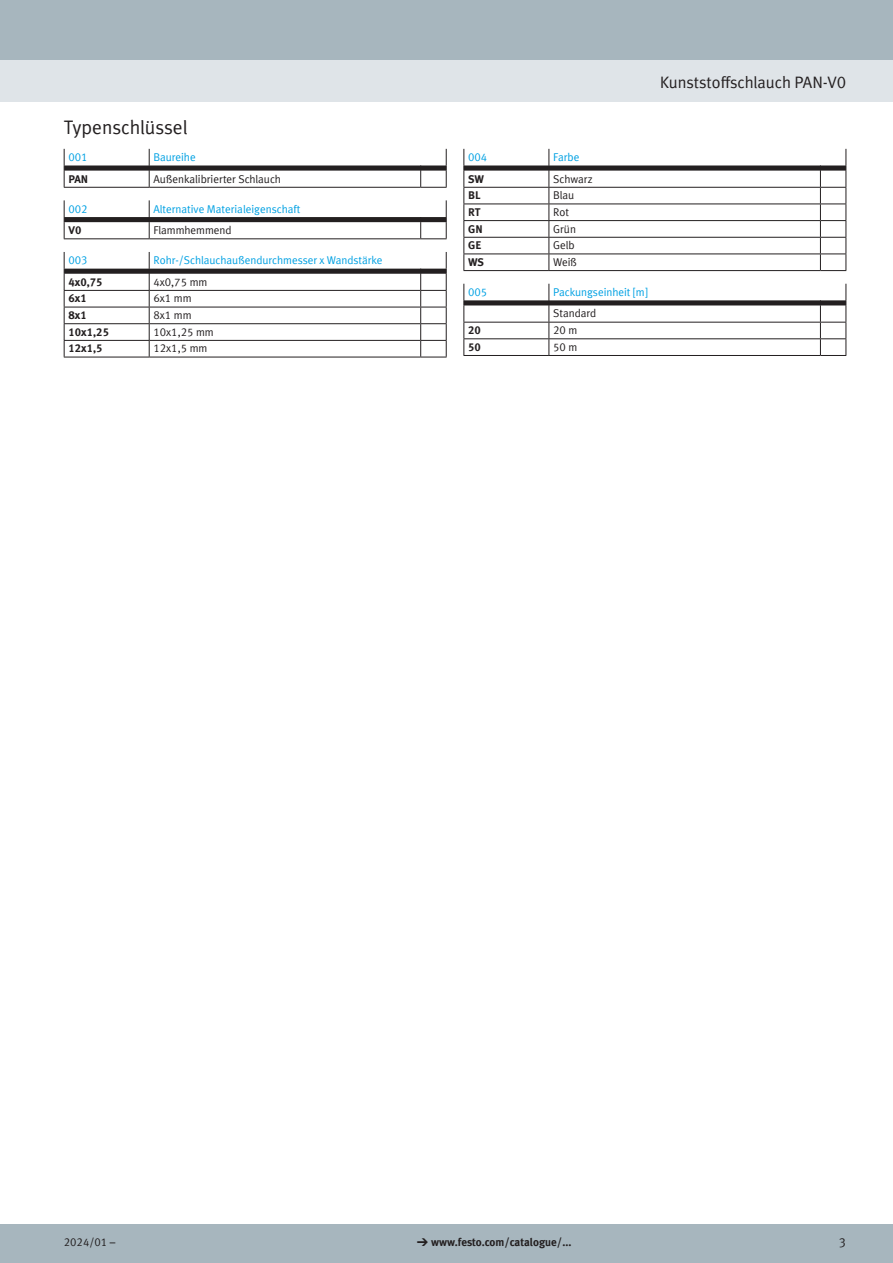
<style>
.page{position:relative;width:893px;height:1263px;background:#fff}
.page>*{position:absolute;margin:0;border:0;box-sizing:border-box;transform-origin:0 0}
.t1{font:19.5px "Festo";color:#231f20}
.t2{font:16.5px "Festo";letter-spacing:-.005em;color:#231f20}
.t3{font:12.75px "Festo";color:#231f20}
.FES_tab_regular{font:11.25px "Festo";color:#231f20}
.FES_tab_head_2{font:11.25px "Festo";color:#00a1e3}
.FES_type_code{font:700 11.25px "Festo";color:#231f20}
.s1{font-family:"Meto Pict 182";font-weight:400}
</style>
<div class="page">
<div style="left:0;top:1225px;width:893px;height:38px;background:#a7b6be"></div>
<div style="left:0;top:60px;width:893px;height:42px;background:#dfe4e8"></div>
<div style="left:0;top:0;width:893px;height:60px;background:#a7b6be"></div>
<svg style="left:64px;top:149px;width:383px;height:39px"></svg>
<svg style="left:64px;top:200px;width:383px;height:39px"></svg>
<svg style="left:64px;top:252px;width:383px;height:106px"></svg>
<svg style="left:463px;top:149px;width:384px;height:122px"></svg>
<svg style="left:463px;top:284px;width:384px;height:72px"></svg>
<h1 class="t1" style="left:64px;top:112px;width:125px">Typenschlüssel</h1>
<p class="FES_tab_head_2" style="left:68px;top:149px;width:21px">001</p>
<p class="FES_tab_head_2" style="left:153px;top:149px;width:44px">Baureihe</p>
<p class="FES_type_code" style="left:68px;top:170px;width:21px">PAN</p>
<p class="FES_tab_regular" style="left:153px;top:170px;width:129px">Außenkalibrierter Schlauch</p>
<p class="FES_tab_head_2" style="left:68px;top:200px;width:21px">002</p>
<p class="FES_tab_head_2" style="left:153px;top:200px;width:148px">Alternative Materialeigenschaft</p>
<p class="FES_type_code" style="left:68px;top:221px;width:15px">V0</p>
<p class="FES_tab_regular" style="left:153px;top:222px;width:80px">Flammhemmend</p>
<p class="FES_tab_head_2" style="left:68px;top:252px;width:21px">003</p>
<p class="FES_tab_head_2" style="left:153px;top:252px;width:231px">Rohr-/Schlauchaußendurchmesser x Wandstärke</p>
<p class="FES_type_code" style="left:68px;top:273px;width:36px">4x0,75</p>
<p class="FES_tab_regular" style="left:153px;top:273px;width:55px">4x0,75 mm</p>
<p class="FES_type_code" style="left:68px;top:290px;width:20px">6x1</p>
<p class="FES_tab_regular" style="left:153px;top:290px;width:40px">6x1 mm</p>
<p class="FES_type_code" style="left:68px;top:306px;width:20px">8x1</p>
<p class="FES_tab_regular" style="left:153px;top:307px;width:40px">8x1 mm</p>
<p class="FES_type_code" style="left:68px;top:323px;width:42px">10x1,25</p>
<p class="FES_tab_regular" style="left:153px;top:323px;width:62px">10x1,25 mm</p>
<p class="FES_type_code" style="left:68px;top:340px;width:36px">12x1,5</p>
<p class="FES_tab_regular" style="left:153px;top:340px;width:55px">12x1,5 mm</p>
<h2 class="t2" style="left:660px;top:70px;width:188px">Kunststoffschlauch PAN-V0</h2>
<p class="FES_tab_head_2" style="left:468px;top:149px;width:21px">004</p>
<p class="FES_tab_head_2" style="left:553px;top:149px;width:28px">Farbe</p>
<p class="FES_type_code" style="left:468px;top:170px;width:18px">SW</p>
<p class="FES_tab_regular" style="left:553px;top:170px;width:41px">Schwarz</p>
<p class="FES_type_code" style="left:468px;top:187px;width:14px">BL</p>
<p class="FES_tab_regular" style="left:553px;top:187px;width:23px">Blau</p>
<p class="FES_type_code" style="left:468px;top:203px;width:14px">RT</p>
<p class="FES_tab_regular" style="left:553px;top:203px;width:17px">Rot</p>
<p class="FES_type_code" style="left:468px;top:220px;width:16px">GN</p>
<p class="FES_tab_regular" style="left:553px;top:220px;width:24px">Grün</p>
<p class="FES_type_code" style="left:468px;top:237px;width:15px">GE</p>
<p class="FES_tab_regular" style="left:553px;top:237px;width:23px">Gelb</p>
<p class="FES_type_code" style="left:468px;top:253px;width:18px">WS</p>
<p class="FES_tab_regular" style="left:553px;top:253px;width:25px">Weiß</p>
<p class="FES_tab_head_2" style="left:468px;top:284px;width:21px">005</p>
<p class="FES_tab_head_2" style="left:553px;top:284px;width:96px">Packungseinheit [m]</p>
<p class="FES_tab_regular" style="left:553px;top:305px;width:45px">Standard</p>
<p class="FES_type_code" style="left:468px;top:321px;width:14px">20</p>
<p class="FES_tab_regular" style="left:553px;top:322px;width:26px">20 m</p>
<p class="FES_type_code" style="left:468px;top:338px;width:14px">50</p>
<p class="FES_tab_regular" style="left:553px;top:338px;width:26px">50 m</p>
<p class="FES_tab_regular" style="left:64px;top:1234px;width:53px">2024/01 –</p>
<p class="FES_type_code" style="left:417px;top:1234px;width:156px"><span class="s1">d</span> www.festo.com/catalogue/...</p>
<p class="t3" style="left:839px;top:1233px;width:9px">3</p>
</div>
